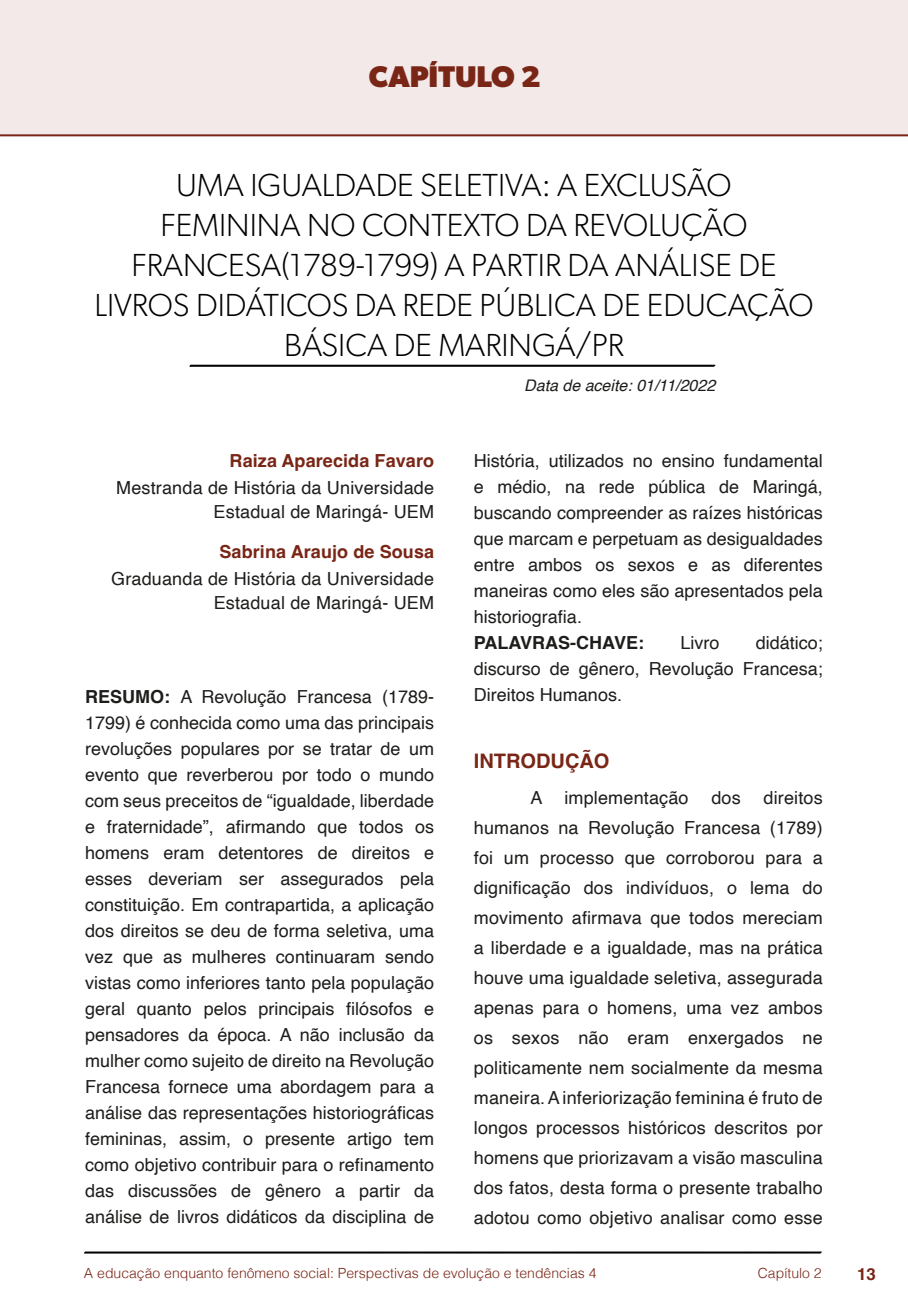
<style>
.page{position:relative;width:908px;height:1304px;background:#fff}
.page>*{position:absolute;margin:0;border:0;box-sizing:border-box;transform-origin:0 0}
.t1{font:300 32px/40px "Gibson";color:#000;text-align:center}
.t2{font:700 30px "Gibson";color:#7a2616}
.t3{font:700 20px "Helvetica";color:#7a2616}
.t4{font:18px/26px "Helvetica";letter-spacing:.01em;color:#1d1d1b;text-align:justify}
.t5{font:700 18px "Helvetica";letter-spacing:.005em;color:#7a2616}
.t6{font:700 18px "Helvetica";color:#1d1d1b}
.t7{font:700 16.8px "Helvetica";color:#7a2616}
.t8{font:italic 16px "Helvetica";color:#1d1d1b}
.t9{font:300 14px "Helvetica";color:#7a2616}
.s1{font-weight:700}
</style>
<div class="page">
<svg style="left:84px;top:1251px;width:737px;height:3px"></svg>
<svg style="left:189px;top:364px;width:526px;height:3px"></svg>
<div style="left:0;top:0;width:907px;height:136px;background:#f2e9e8"></div>
<div style="left:44px;top:72px;width:68px;height:61px;background:#f2e9e8"></div>
<h2 class="t2" style="left:369px;top:58px;width:173px">CAPÍTULO 2</h2>
<h1 class="t1" style="left:94px;top:164px;width:720px">UMA IGUALDADE SELETIVA: A EXCLUSÃO<br>FEMININA NO CONTEXTO DA REVOLUÇÃO FRANCESA(1789-1799) A PARTIR DA ANÁLISE DE LIVROS DIDÁTICOS DA REDE PÚBLICA DE EDUCAÇÃO BÁSICA DE MARINGÁ/PR</h1>
<p class="t5" style="left:229px;top:450px;width:206px">Raiza Aparecida Favaro</p>
<p class="t4" style="left:116px;top:477px;width:319px;line-height:24px;text-align:right">Mestranda de História da Universidade<br>Estadual de Maringá- UEM</p>
<p class="t5" style="left:219px;top:540px;width:216px">Sabrina Araujo de Sousa</p>
<p class="t4" style="left:111px;top:567px;width:324px;line-height:24px;text-align:right">Graduanda de História da Universidade<br>Estadual de Maringá- UEM</p>
<p class="t4" style="left:85px;top:684px;width:350px"><span class="s1">RESUMO:</span> A Revolução Francesa (1789- 1799) é conhecida como uma das principais revoluções populares por se tratar de um evento que reverberou por todo o mundo com seus preceitos de “igualdade, liberdade e fraternidade”, afirmando que todos os homens eram detentores de direitos e esses deveriam ser assegurados pela constituição. Em contrapartida, a aplicação dos direitos se deu de forma seletiva, uma vez que as mulheres continuaram sendo vistas como inferiores tanto pela população geral quanto pelos principais filósofos e pensadores da época. A não inclusão da mulher como sujeito de direito na Revolução Francesa fornece uma abordagem para a análise das representações historiográficas femininas, assim, o presente artigo tem como objetivo contribuir para o refinamento das discussões de gênero a partir da análise de livros didáticos da disciplina de</p>
<p class="t8" style="left:524px;top:373px;width:192px">Data de aceite: 01/11/2022</p>
<p class="t4" style="left:473px;top:448px;width:350px">História, utilizados no ensino fundamental e médio, na rede pública de Maringá, buscando compreender as raízes históricas que marcam e perpetuam as desigualdades entre ambos os sexos e as diferentes maneiras como eles são apresentados pela historiografia.</p>
<p class="t6" style="left:473px;top:631px;width:172px">PALAVRAS-CHAVE:</p>
<p class="t4" style="left:680px;top:630px;width:41px">Livro</p>
<p class="t4" style="left:473px;top:630px;width:350px;text-indent:282px">didático; discurso de gênero, Revolução Francesa; Direitos Humanos.</p>
<p class="t3" style="left:473px;top:749px;width:137px">INTRODUÇÃO</p>
<p class="t4" style="left:530px;top:785px;width:159px">A implementação</p>
<p class="t4" style="left:711px;top:785px;width:31px">dos</p>
<p class="t4" style="left:473px;top:783px;width:350px;line-height:30px;text-indent:289px">direitos humanos na Revolução Francesa (1789) foi um processo que corroborou para a dignificação dos indivíduos, o lema do movimento afirmava que todos mereciam a liberdade e a igualdade, mas na prática houve uma igualdade seletiva, assegurada apenas para o homens, uma vez ambos os sexos não eram enxergados ne politicamente nem socialmente da mesma maneira. A inferiorização feminina é fruto de longos processos históricos descritos por homens que priorizavam a visão masculina dos fatos, desta forma o presente trabalho adotou como objetivo analisar como esse</p>
<p class="t9" style="left:84px;top:1261px;width:514px">A educação enquanto fenômeno social: Perspectivas de evolução e tendências 4</p>
<p class="t9" style="left:757px;top:1261px;width:65px">Capítulo 2</p>
<p class="t7" style="left:856px;top:1264px;width:20px">13</p>
</div>
